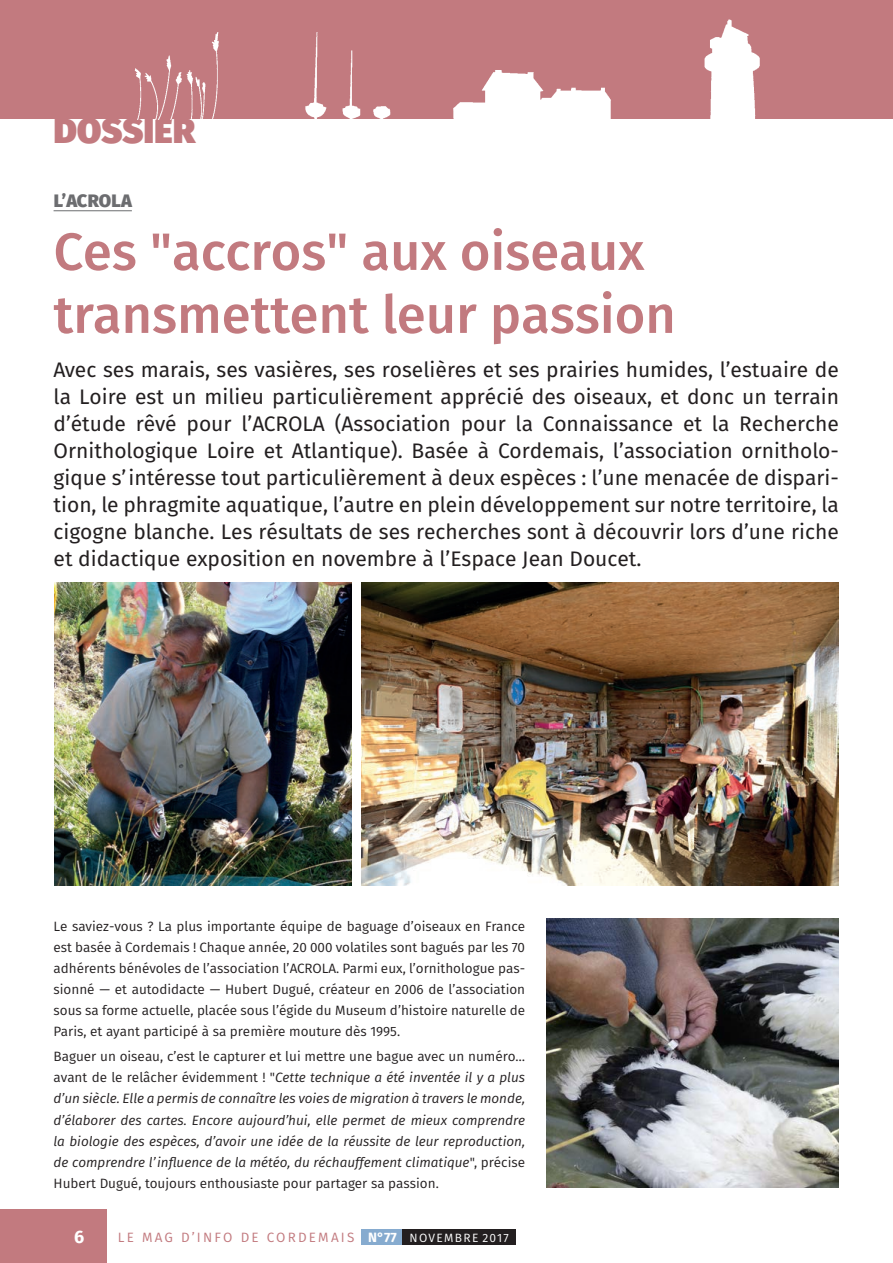
<style>
.page{position:relative;width:893px;height:1263px;background:#fff}
.page>*{position:absolute;margin:0;border:0;box-sizing:border-box;transform-origin:0 0}
.t1{font:500 52.5px/63px "Fira Sans";color:#c27a7f}
.t2{font:900 35.1px "Fira Sans";letter-spacing:.01em;color:#c27a7f}
.t3{font:21px/27px "Fira Sans";color:#231f20;text-align:justify}
.t4{font:800 18px "Fira Sans";letter-spacing:.01em;color:#6c6d70}
.t5{font:700 18px "Fira Sans";color:#fff}
.t6{font:italic 13.5px/21px "Fira Sans";color:#231f20;text-align:justify}
.t7{font:13.5px/21px "Fira Sans";color:#231f20;text-align:justify}
.t8{font:13.5px "Fira Sans";letter-spacing:.16em;color:#c27a7f}
.s1{font-style:normal}
.s2{font-weight:700;color:#fff}
.s3{font-size:12px;color:#fff}
</style>
<div class="page">
<div style="left:0;top:1210px;width:106px;height:53px;background:#c27a7f"></div>
<div style="left:0;top:0;width:893px;height:119px;background:#c27a7f"></div>
<div style="left:361px;top:1229px;width:41px;height:16px;background:#86abcf"></div>
<div style="left:402px;top:1229px;width:114px;height:16px;background:#231f20"></div>
<hr style="left:54px;top:210px;width:78px;height:1px;background:#6c6d70">
<img style="left:134px;top:19px;width:626px;height:100px">
<img style="left:54px;top:583px;width:297px;height:302px">
<img style="left:361px;top:583px;width:478px;height:302px">
<img style="left:546px;top:918px;width:293px;height:269px">
<h2 class="t2" style="left:54px;top:98px;width:143px">DOSSIER</h2>
<p class="t4" style="left:54px;top:184px;width:80px">L’ACROLA</p>
<h1 class="t1" style="left:54px;top:217px;width:624px">Ces "accros" aux oiseaux transmettent leur passion</h1>
<p class="t3" style="left:54px;top:355px;width:787px">Avec ses marais, ses vasières, ses roselières et ses prairies humides, l’estuaire de la Loire est un milieu particulièrement apprécié des oiseaux, et donc un terrain d’étude rêvé pour l’ACROLA (Association pour la Connaissance et la Recherche Ornithologique Loire et Atlantique). Basée à Cordemais, l’association ornitholo&shy;gique s’intéresse tout particulièrement à deux espèces : l’une menacée de dispari&shy;tion, le phragmite aquatique, l’autre en plein développement sur notre territoire, la cigogne blanche. Les résultats de ses recherches sont à découvrir lors d’une riche et didactique exposition en novembre à l’Espace Jean Doucet.</p>
<p class="t7" style="left:54px;top:916px;width:473px">Le saviez-vous ? La plus importante équipe de baguage d’oiseaux en France est basée à Cordemais ! Chaque année, 20 000 volatiles sont bagués par les 70 adhérents bénévoles de l’association l’ACROLA. Parmi eux, l’ornithologue pas&shy;sionné — et autodidacte — Hubert Dugué, créateur en 2006 de l’association sous sa forme actuelle, placée sous l’égide du Museum d’histoire naturelle de Paris, et ayant participé à sa première mouture dès 1995.</p>
<p class="t6" style="left:54px;top:1046px;width:473px"><span class="s1">Baguer un oiseau, c’est le capturer et lui mettre une bague avec un numéro… avant de le relâcher évidemment ! "</span>Cette technique a été inventée il y a plus d’un siècle. Elle a permis de connaître les voies de migration à travers le monde, d’élaborer des cartes. Encore aujourd’hui, elle permet de mieux comprendre la biologie des espèces, d’avoir une idée de la réussite de leur reproduction, de comprendre l’influence de la météo, du réchauffement climatique<span class="s1">", précise Hubert Dugué, toujours enthousiaste pour partager sa passion.</span></p>
<p class="t5" style="left:74px;top:1221px;width:12px">6</p>
<p class="t8" style="left:118px;top:1227px;width:392px">LE MAG D’INFO DE CORDEMAIS <span class="s2">N°77</span> <span class="s3">NOVEMBRE 2017</span></p>
</div>
